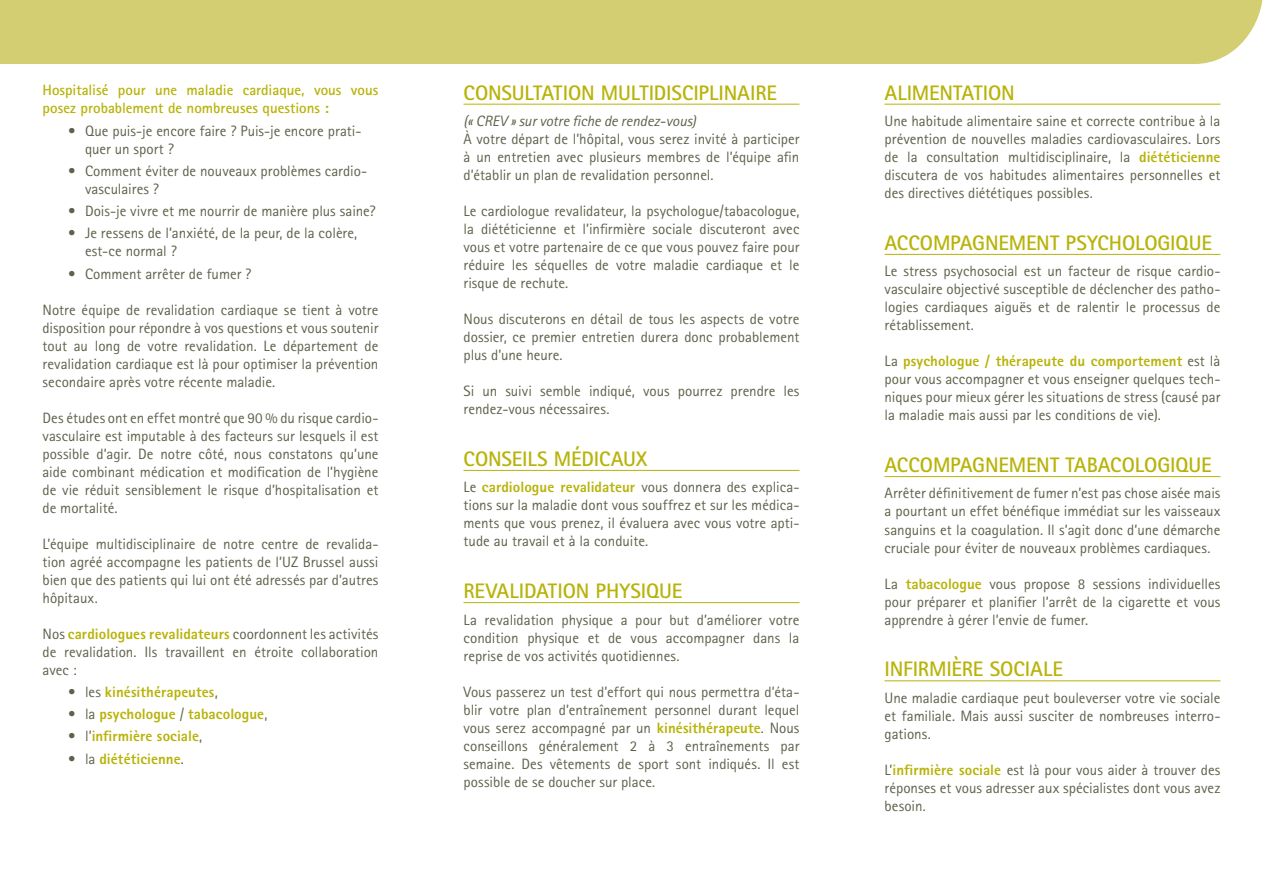
<style>
.page{position:relative;width:1263px;height:893px;background:#fff}
.page>*{position:absolute;margin:0;border:0;box-sizing:border-box;transform-origin:0 0}
.titel{font:700 21px "Rotis Sans Serif Std";letter-spacing:-.005em;color:#b8b309}
.tekst{font:15px/18px "Rotis Sans Serif Std";color:#60614b;text-align:justify}
.t1{font:800 15px "Rotis Sans Serif Std";letter-spacing:.005em;color:#b8b309}
.kleine_titel{font:700 15px/18px "Rotis Sans Serif Std";color:#b8b309}
.tekst-2{font:italic 15px "Rotis Sans Serif Std";color:#60614b}
.s1{font-weight:800;color:#b8b309}
.s2{font-weight:400;color:#60614b}
</style>
<div class="page">
<div style="left:0;top:0;width:1263px;height:64px;background:#d4ce73"></div>
<hr style="left:463px;top:104px;width:336px;height:1px;background:#b8b309">
<hr style="left:463px;top:470px;width:336px;height:1px;background:#b8b309">
<hr style="left:463px;top:602px;width:336px;height:1px;background:#b8b309">
<hr style="left:884px;top:104px;width:336px;height:1px;background:#b8b309">
<hr style="left:884px;top:254px;width:336px;height:1px;background:#b8b309">
<hr style="left:884px;top:476px;width:336px;height:1px;background:#b8b309">
<hr style="left:884px;top:680px;width:336px;height:1px;background:#b8b309">
<p class="kleine_titel" style="left:43px;top:81px;width:337px">Hospitalisé pour une maladie cardiaque, vous vous posez probablement de nombreuses questions :</p>
<p class="tekst" style="left:85px;top:121px;width:278px;text-indent:-17px">• Que puis-je encore faire ? Puis-je encore prati&shy;quer un sport ?</p>
<p class="tekst" style="left:85px;top:162px;width:284px;text-indent:-17px">• Comment éviter de nouveaux problèmes cardio&shy;vasculaires ?</p>
<p class="tekst" style="left:68px;top:202px;width:309px">• Dois-je vivre et me nourrir de manière plus saine?</p>
<p class="tekst" style="left:85px;top:224px;width:274px;text-indent:-17px">• Je ressens de l’anxiété, de la peur, de la colère, est-ce normal ?</p>
<p class="tekst" style="left:68px;top:264px;width:185px">• Comment arrêter de fumer ?</p>
<p class="tekst" style="left:43px;top:300px;width:337px">Notre équipe de revalidation cardiaque se tient à votre disposition pour répondre à vos questions et vous soutenir tout au long de votre revalidation. Le département de revalidation cardiaque est là pour optimiser la prévention secondaire après votre récente maladie.</p>
<p class="tekst" style="left:43px;top:408px;width:337px">Des études ont en effet montré que 90 % du risque cardio&shy;vasculaire est imputable à des facteurs sur lesquels il est possible d’agir. De notre côté, nous constatons qu’une aide combinant médication et modification de l’hygiène de vie réduit sensiblement le risque d’hospitalisation et de mortalité.</p>
<p class="tekst" style="left:43px;top:534px;width:337px">L’équipe multidisciplinaire de notre centre de revalida&shy;tion agréé accompagne les patients de l’UZ Brussel aussi bien que des patients qui lui ont été adressés par d’autres hôpitaux.</p>
<p class="tekst" style="left:43px;top:624px;width:337px">Nos <span class="s1">cardiologues revalidateurs</span> coordonnent les activités de revalidation. Ils travaillent en étroite collaboration avec :</p>
<p class="t1" style="left:68px;top:682px;width:151px"><span class="s2">• les</span> kinésithérapeutes<span class="s2">,</span></p>
<p class="t1" style="left:68px;top:705px;width:201px"><span class="s2">• la</span> psychologue <span class="s2">/</span> tabacologue<span class="s2">,</span></p>
<p class="t1" style="left:68px;top:727px;width:136px"><span class="s2">• l’</span>infirmière sociale<span class="s2">,</span></p>
<p class="t1" style="left:68px;top:749px;width:117px"><span class="s2">• la</span> diététicienne<span class="s2">.</span></p>
<p class="titel" style="left:463px;top:79px;width:315px">CONSULTATION MULTIDISCIPLINAIRE</p>
<p class="tekst-2" style="left:463px;top:112px;width:234px">(« CREV » sur votre fiche de rendez-vous)</p>
<p class="tekst" style="left:463px;top:130px;width:337px">À votre départ de l’hôpital, vous serez invité à participer à un entretien avec plusieurs membres de l’équipe afin d’établir un plan de revalidation personnel.</p>
<p class="tekst" style="left:463px;top:202px;width:337px">Le cardiologue revalidateur, la psychologue/tabacologue, la diététicienne et l’infirmière sociale discuteront avec vous et votre partenaire de ce que vous pouvez faire pour réduire les séquelles de votre maladie cardiaque et le risque de rechute.</p>
<p class="tekst" style="left:463px;top:310px;width:337px">Nous discuterons en détail de tous les aspects de votre dossier, ce premier entretien durera donc probablement plus d’une heure.</p>
<p class="tekst" style="left:463px;top:382px;width:337px">Si un suivi semble indiqué, vous pourrez prendre les rendez-vous nécessaires.</p>
<p class="titel" style="left:463px;top:445px;width:186px">CONSEILS MÉDICAUX</p>
<p class="tekst" style="left:463px;top:478px;width:337px">Le <span class="s1">cardiologue revalidateur</span> vous donnera des explica&shy;tions sur la maladie dont vous souffrez et sur les médica&shy;ments que vous prenez, il évaluera avec vous votre apti&shy;tude au travail et à la conduite.</p>
<p class="titel" style="left:463px;top:578px;width:220px">REVALIDATION PHYSIQUE</p>
<p class="tekst" style="left:463px;top:610px;width:337px">La revalidation physique a pour but d’améliorer votre condition physique et de vous accompagner dans la reprise de vos activités quotidiennes.</p>
<p class="tekst" style="left:463px;top:682px;width:337px">Vous passerez un test d’effort qui nous permettra d’éta&shy;blir votre plan d’entraînement personnel durant lequel vous serez accompagné par un <span class="s1">kinésithérapeute</span>. Nous conseillons généralement 2 à 3 entraînements par semaine. Des vêtements de sport sont indiqués. Il est possible de se doucher sur place.</p>
<p class="titel" style="left:884px;top:79px;width:132px">ALIMENTATION</p>
<p class="tekst" style="left:884px;top:112px;width:337px">Une habitude alimentaire saine et correcte contribue à la prévention de nouvelles maladies cardiovasculaires. Lors de la consultation multidisciplinaire, la <span class="s1">diététicienne </span>discutera de vos habitudes alimentaires personnelles et des directives diététiques possibles.</p>
<p class="titel" style="left:884px;top:229px;width:329px">ACCOMPAGNEMENT PSYCHOLOGIQUE</p>
<p class="tekst" style="left:884px;top:262px;width:337px">Le stress psychosocial est un facteur de risque cardio&shy;vasculaire objectivé susceptible de déclencher des patho&shy;logies cardiaques aiguës et de ralentir le processus de rétablissement.</p>
<p class="tekst" style="left:884px;top:352px;width:337px">La <span class="s1">psychologue / thérapeute du comportement</span> est là pour vous accompagner et vous enseigner quelques tech&shy;niques pour mieux gérer les situations de stress (causé par la maladie mais aussi par les conditions de vie).</p>
<p class="titel" style="left:884px;top:452px;width:329px">ACCOMPAGNEMENT TABACOLOGIQUE</p>
<p class="tekst" style="left:884px;top:484px;width:337px">Arrêter définitivement de fumer n’est pas chose aisée mais a pourtant un effet bénéfique immédiat sur les vaisseaux sanguins et la coagulation. Il s’agit donc d’une démarche cruciale pour éviter de nouveaux problèmes cardiaques.</p>
<p class="tekst" style="left:884px;top:574px;width:337px">La <span class="s1">tabacologue</span> vous propose 8 sessions individuelles pour préparer et planifier l’arrêt de la cigarette et vous apprendre à gérer l’envie de fumer.</p>
<p class="titel" style="left:884px;top:656px;width:180px">INFIRMIÈRE SOCIALE</p>
<p class="tekst" style="left:884px;top:688px;width:337px">Une maladie cardiaque peut bouleverser votre vie sociale et familiale. Mais aussi susciter de nombreuses interro&shy;gations.</p>
<p class="tekst" style="left:884px;top:760px;width:337px">L’<span class="s1">infirmière sociale</span> est là pour vous aider à trouver des réponses et vous adresser aux spécialistes dont vous avez besoin.</p>
</div>
